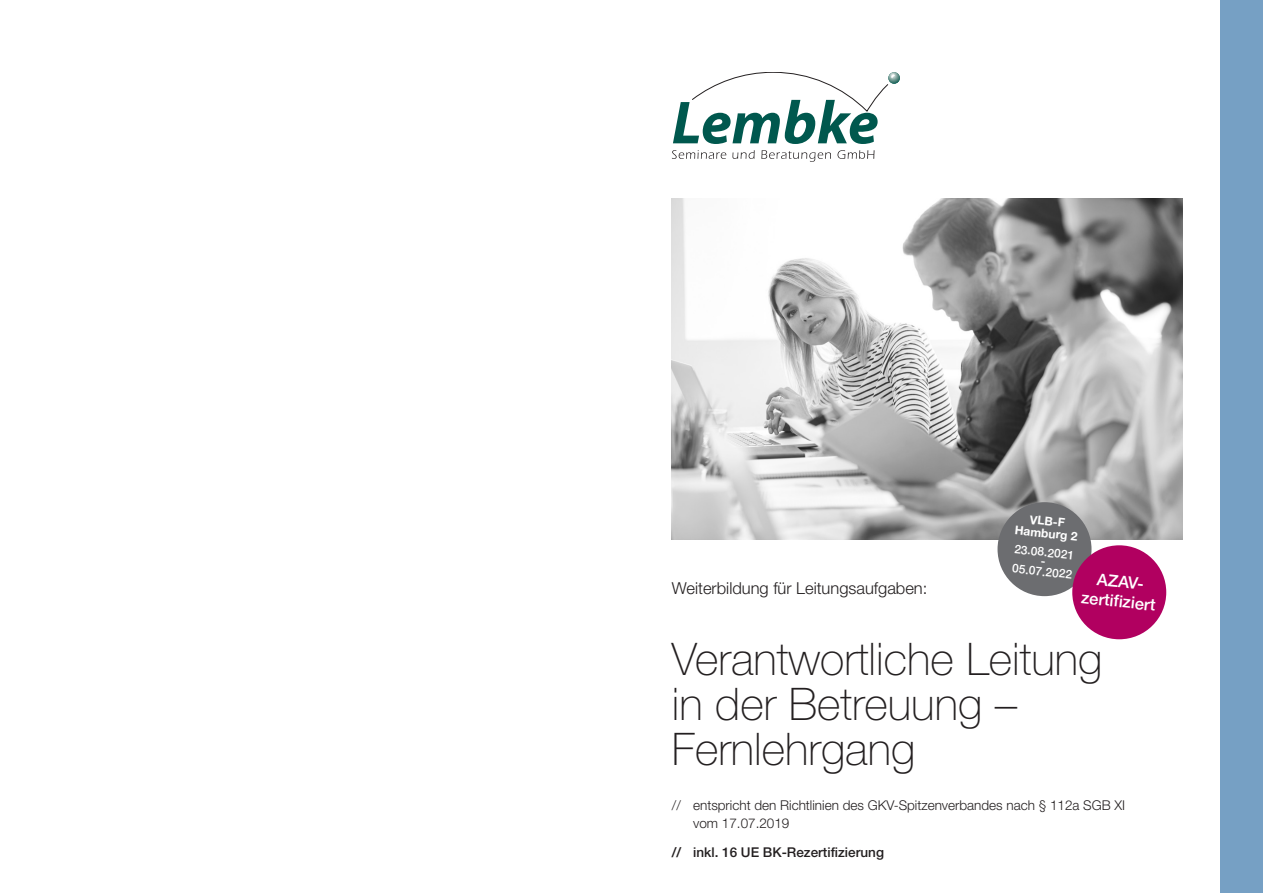
<style>
.page{position:relative;width:1263px;height:893px;background:#fff}
.page>*{position:absolute;margin:0;border:0;box-sizing:border-box;transform-origin:0 0}
.t1{font:100 45px "Helvetica Neue";color:#231f20}
.Lauftext{font:300 16.5px "Helvetica Neue";color:#231f20}
.t2{font:500 16.5px/19.5px "Helvetica Neue";color:#fff;text-align:center}
.Lauftext-2{font:300 13.5px/18px "Helvetica Neue";color:#231f20}
.Lauftext-3{font:500 13.5px "Helvetica Neue";color:#231f20}
.Lauftext-4{font:500 12px "Helvetica Neue";color:#fff}
.Lauftext-5{font:700 12px/12px "Helvetica Neue";color:#fff;text-align:center}
</style>
<div class="page">
<img style="left:672px;top:198px;width:510px;height:341px">
<div style="left:997px;top:502px;width:94px;height:94px;background:#6c6d70;border-radius:50%"></div>
<div style="left:1072px;top:545px;width:94px;height:94px;background:#b10060;border-radius:50%"></div>
<svg style="left:672px;top:150px;width:54px;height:9px"></svg>
<svg style="left:732px;top:150px;width:23px;height:9px"></svg>
<svg style="left:761px;top:150px;width:70px;height:12px"></svg>
<svg style="left:837px;top:150px;width:37px;height:9px"></svg>
<svg style="left:673px;top:72px;width:227px;height:72px"></svg>
<div style="left:1220px;top:0;width:43px;height:893px;background:#76a0c4"></div>
<p class="Lauftext" style="left:672px;top:578px;width:257px">Weiterbildung für Leitungsaufgaben:</p>
<p class="Lauftext-5" style="left:1017px;top:512px;width:65px;rotate:6deg">VLB-F<br>Hamburg 2</p>
<p class="Lauftext-4" style="left:1015px;top:542px;width:62px;rotate:6deg">23.08.2021</p>
<p class="Lauftext-4" style="left:1013px;top:561px;width:62px;rotate:6deg">05.07.2022</p>
<p class="t2" style="left:1084px;top:568px;width:76px;rotate:6deg">AZAV&shy;zertifiziert</p>
<p class="t1" style="left:672px;top:633px;width:432px">Verantwortliche Leitung</p>
<p class="t1" style="left:672px;top:678px;width:347px">in der Betreuung –</p>
<p class="t1" style="left:672px;top:723px;width:245px">Fernlehrgang</p>
<p class="Lauftext-2" style="left:693px;top:796px;width:434px;text-indent:-21px">// entspricht den Richtlinien des GKV-Spitzenverbandes nach § 112a SGB XI vom 17.07.2019</p>
<p class="Lauftext-3" style="left:672px;top:844px;width:214px">// inkl. 16 UE BK-Rezertifizierung</p>
</div>
